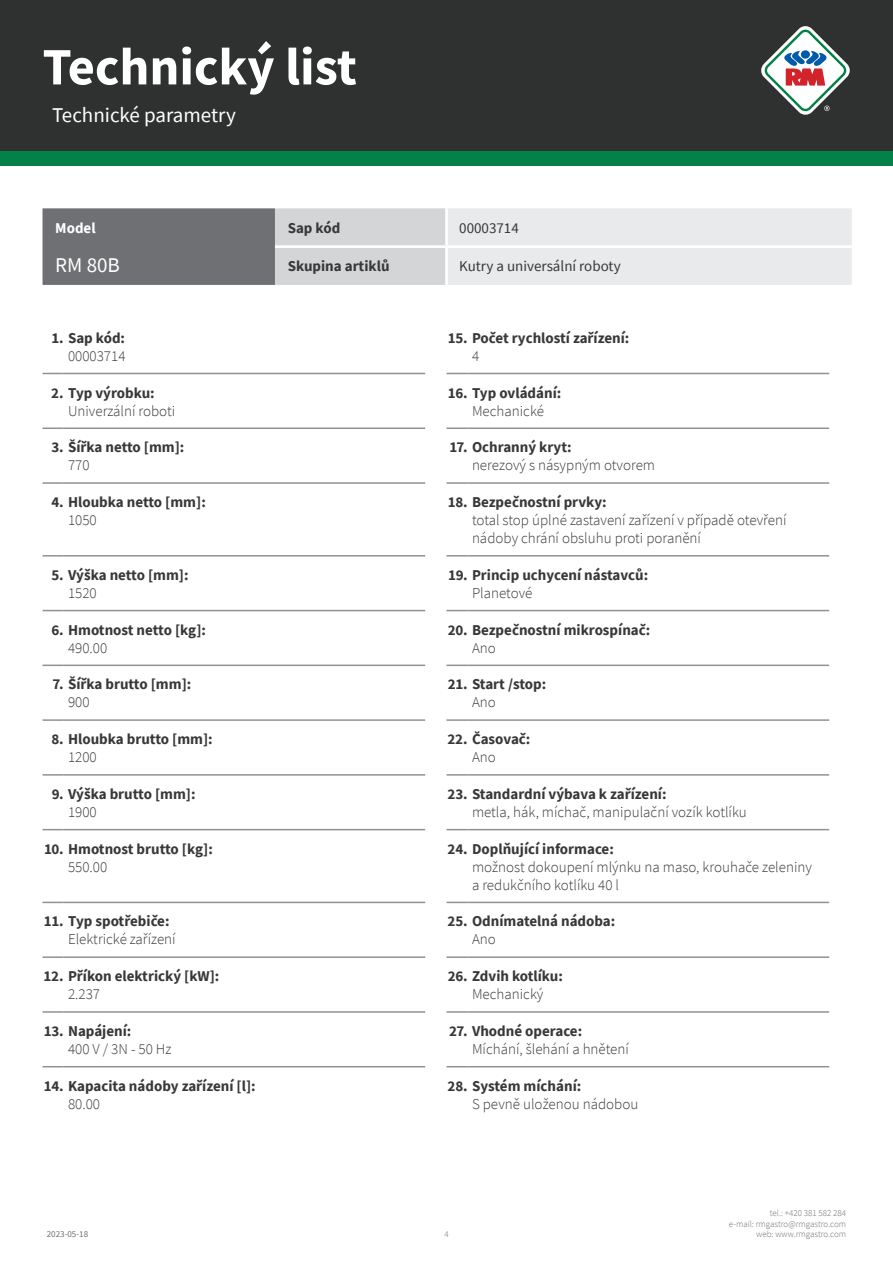
<style>
.page{position:relative;width:893px;height:1263px;background:#fff}
.page>*{position:absolute;margin:0;border:0;box-sizing:border-box;transform-origin:0 0}
.t1{font:700 52.5px "Source Sans Pro";color:#fff}
.kapitola{font:21px "Source Sans Pro";color:#fff}
.tabulka_-_headline{font:21px "Source Sans Pro";color:#fff}
.WebTechnicalNr{font:700 15px "Source Sans Pro";color:#383839}
.WebTechnicalValue{font:300 15px/18px "Source Sans Pro";color:#383839}
.tabulka_-_text{font:15px "Source Sans Pro";color:#383839}
.tabulka_-_text-2{font:700 15px "Source Sans Pro";color:#383839}
.WebTechnicalNr-2{font:700 15px "Source Sans Pro";letter-spacing:-.02em;color:#383839}
.tabulka_-_text-3{font:700 15px "Source Sans Pro";color:#fff}
.t2{font:300 9px/10.8px "Source Sans Pro";color:#6f7073;text-align:right}
.t3{font:9px "Source Sans Pro";color:#6f7073}
</style>
<div class="page">
<div style="left:0;top:0;width:893px;height:166px;background:#048146"></div>
<div style="left:0;top:0;width:893px;height:151px;background:#2f3131"></div>
<svg style="left:761px;top:26px;width:89px;height:89px"></svg>
<hr style="left:64px;top:373px;width:361px;height:1px;background:#8f9194">
<hr style="left:468px;top:373px;width:361px;height:1px;background:#8f9194">
<hr style="left:64px;top:427px;width:361px;height:2px;background:#8f9194">
<hr style="left:64px;top:482px;width:361px;height:2px;background:#8f9194">
<hr style="left:64px;top:555px;width:361px;height:1px;background:#8f9194">
<hr style="left:64px;top:610px;width:361px;height:1px;background:#8f9194">
<hr style="left:64px;top:665px;width:361px;height:1px;background:#8f9194">
<hr style="left:64px;top:719px;width:361px;height:2px;background:#8f9194">
<hr style="left:64px;top:774px;width:361px;height:2px;background:#8f9194">
<hr style="left:64px;top:829px;width:361px;height:1px;background:#8f9194">
<hr style="left:64px;top:902px;width:361px;height:1px;background:#8f9194">
<hr style="left:64px;top:956px;width:361px;height:2px;background:#8f9194">
<hr style="left:64px;top:1011px;width:361px;height:2px;background:#8f9194">
<hr style="left:64px;top:1066px;width:361px;height:1px;background:#8f9194">
<hr style="left:468px;top:427px;width:361px;height:2px;background:#8f9194">
<hr style="left:468px;top:482px;width:361px;height:2px;background:#8f9194">
<hr style="left:468px;top:555px;width:361px;height:1px;background:#8f9194">
<hr style="left:468px;top:610px;width:361px;height:1px;background:#8f9194">
<hr style="left:468px;top:665px;width:361px;height:1px;background:#8f9194">
<hr style="left:468px;top:719px;width:361px;height:2px;background:#8f9194">
<hr style="left:468px;top:774px;width:361px;height:2px;background:#8f9194">
<hr style="left:468px;top:829px;width:361px;height:1px;background:#8f9194">
<hr style="left:468px;top:902px;width:361px;height:1px;background:#8f9194">
<hr style="left:468px;top:956px;width:361px;height:2px;background:#8f9194">
<hr style="left:468px;top:1011px;width:361px;height:2px;background:#8f9194">
<hr style="left:468px;top:1066px;width:361px;height:1px;background:#8f9194">
<hr style="left:446px;top:427px;width:22px;height:2px;background:#8f9194">
<hr style="left:446px;top:482px;width:22px;height:2px;background:#8f9194">
<svg style="left:446px;top:555px;width:22px;height:1px"></svg>
<svg style="left:446px;top:610px;width:22px;height:1px"></svg>
<svg style="left:446px;top:665px;width:22px;height:1px"></svg>
<hr style="left:446px;top:719px;width:22px;height:2px;background:#8f9194">
<hr style="left:446px;top:774px;width:22px;height:2px;background:#8f9194">
<svg style="left:446px;top:829px;width:22px;height:1px"></svg>
<svg style="left:446px;top:902px;width:22px;height:1px"></svg>
<hr style="left:446px;top:956px;width:22px;height:2px;background:#8f9194">
<hr style="left:446px;top:1011px;width:22px;height:2px;background:#8f9194">
<svg style="left:446px;top:1066px;width:22px;height:1px"></svg>
<svg style="left:43px;top:373px;width:21px;height:1px"></svg>
<svg style="left:446px;top:373px;width:22px;height:1px"></svg>
<hr style="left:43px;top:427px;width:21px;height:2px;background:#8f9194">
<hr style="left:43px;top:482px;width:21px;height:2px;background:#8f9194">
<svg style="left:43px;top:555px;width:21px;height:1px"></svg>
<svg style="left:43px;top:610px;width:21px;height:1px"></svg>
<svg style="left:43px;top:665px;width:21px;height:1px"></svg>
<hr style="left:43px;top:719px;width:21px;height:2px;background:#8f9194">
<hr style="left:43px;top:774px;width:21px;height:2px;background:#8f9194">
<svg style="left:43px;top:829px;width:21px;height:1px"></svg>
<svg style="left:43px;top:902px;width:21px;height:1px"></svg>
<hr style="left:43px;top:956px;width:21px;height:2px;background:#8f9194">
<hr style="left:43px;top:1011px;width:21px;height:2px;background:#8f9194">
<svg style="left:43px;top:1066px;width:21px;height:1px"></svg>
<svg style="left:43px;top:208px;width:809px;height:77px;background:#c0c1c3"></svg>
<hr style="left:445px;top:208px;width:3px;height:37px;background:#fff">
<hr style="left:275px;top:245px;width:171px;height:3px;background:#fff">
<hr style="left:446px;top:245px;width:406px;height:3px;background:#fff">
<hr style="left:445px;top:248px;width:3px;height:37px;background:#fff">
<h1 class="t1" style="left:43px;top:31px;width:316px">Technický list</h1>
<p class="kapitola" style="left:52px;top:101px;width:185px">Technické parametry</p>
<p class="tabulka_-_text-3" style="left:55px;top:218px;width:42px">Model</p>
<p class="tabulka_-_text-2" style="left:288px;top:218px;width:54px">Sap kód</p>
<p class="tabulka_-_text" style="left:459px;top:219px;width:61px">00003714</p>
<p class="tabulka_-_headline" style="left:55px;top:251px;width:66px">RM 80B</p>
<p class="tabulka_-_text-2" style="left:288px;top:256px;width:103px">Skupina artiklů</p>
<p class="tabulka_-_text" style="left:459px;top:257px;width:163px">Kutry a universální roboty</p>
<p class="WebTechnicalNr" style="left:51px;top:328px;width:75px">1. Sap kód:</p>
<p class="WebTechnicalValue" style="left:68px;top:347px;width:59px">00003714</p>
<p class="WebTechnicalNr" style="left:448px;top:328px;width:183px">15. Počet rychlostí zařízení:</p>
<p class="WebTechnicalValue" style="left:472px;top:347px;width:9px">4</p>
<p class="WebTechnicalNr" style="left:51px;top:382px;width:105px">2. Typ výrobku:</p>
<p class="WebTechnicalValue" style="left:68px;top:401px;width:109px">Univerzální roboti</p>
<p class="WebTechnicalNr" style="left:448px;top:382px;width:115px">16. Typ ovládání:</p>
<p class="WebTechnicalValue" style="left:472px;top:401px;width:74px">Mechanické</p>
<p class="WebTechnicalNr" style="left:52px;top:437px;width:134px">3. Šířka netto [mm]:</p>
<p class="WebTechnicalValue" style="left:68px;top:456px;width:23px">770</p>
<p class="WebTechnicalNr" style="left:450px;top:437px;width:124px">17. Ochranný kryt:</p>
<p class="WebTechnicalValue" style="left:472px;top:456px;width:185px">nerezový s násypným otvorem</p>
<p class="WebTechnicalNr" style="left:51px;top:492px;width:156px">4. Hloubka netto [mm]:</p>
<p class="WebTechnicalValue" style="left:68px;top:511px;width:30px">1050</p>
<p class="WebTechnicalNr" style="left:448px;top:492px;width:160px">18. Bezpečnostní prvky:</p>
<p class="WebTechnicalValue" style="left:472px;top:511px;width:316px">total stop úplné zastavení zařízení v případě otevření nádoby chrání obsluhu proti poranění</p>
<p class="WebTechnicalNr" style="left:52px;top:565px;width:139px">5. Výška netto [mm]:</p>
<p class="WebTechnicalValue" style="left:68px;top:584px;width:30px">1520</p>
<p class="WebTechnicalNr" style="left:448px;top:565px;width:202px">19. Princip uchycení nástavců:</p>
<p class="WebTechnicalValue" style="left:472px;top:584px;width:62px">Planetové</p>
<p class="WebTechnicalNr" style="left:51px;top:619px;width:156px">6. Hmotnost netto [kg]:</p>
<p class="WebTechnicalValue" style="left:68px;top:639px;width:41px">490.00</p>
<p class="WebTechnicalNr" style="left:448px;top:619px;width:204px">20. Bezpečnostní mikrospínač:</p>
<p class="WebTechnicalValue" style="left:472px;top:639px;width:25px">Ano</p>
<p class="WebTechnicalNr" style="left:53px;top:674px;width:140px">7. Šířka brutto [mm]:</p>
<p class="WebTechnicalValue" style="left:68px;top:693px;width:23px">900</p>
<p class="WebTechnicalNr-2" style="left:448px;top:674px;width:100px">21. Start /stop:</p>
<p class="WebTechnicalValue" style="left:472px;top:693px;width:25px">Ano</p>
<p class="WebTechnicalNr" style="left:51px;top:729px;width:163px">8. Hloubka brutto [mm]:</p>
<p class="WebTechnicalValue" style="left:68px;top:748px;width:30px">1200</p>
<p class="WebTechnicalNr" style="left:447px;top:729px;width:85px">22. Časovač:</p>
<p class="WebTechnicalValue" style="left:472px;top:748px;width:25px">Ano</p>
<p class="WebTechnicalNr" style="left:52px;top:784px;width:145px">9. Výška brutto [mm]:</p>
<p class="WebTechnicalValue" style="left:68px;top:803px;width:30px">1900</p>
<p class="WebTechnicalNr" style="left:448px;top:784px;width:221px">23. Standardní výbava k zařízení:</p>
<p class="WebTechnicalValue" style="left:472px;top:803px;width:276px">metla, hák, míchač, manipulační vozík kotlíku</p>
<p class="WebTechnicalNr" style="left:44px;top:838px;width:170px">10. Hmotnost brutto [kg]:</p>
<p class="WebTechnicalValue" style="left:68px;top:858px;width:41px">550.00</p>
<p class="WebTechnicalNr" style="left:448px;top:838px;width:168px">24. Doplňující informace:</p>
<p class="WebTechnicalValue" style="left:472px;top:858px;width:342px">možnost dokoupení mlýnku na maso, krouhače zeleniny a redukčního kotlíku 40 l</p>
<p class="WebTechnicalNr" style="left:44px;top:911px;width:127px">11. Typ spotřebiče:</p>
<p class="WebTechnicalValue" style="left:68px;top:930px;width:109px">Elektrické zařízení</p>
<p class="WebTechnicalNr" style="left:448px;top:911px;width:169px">25. Odnímatelná nádoba:</p>
<p class="WebTechnicalValue" style="left:472px;top:930px;width:25px">Ano</p>
<p class="WebTechnicalNr" style="left:44px;top:966px;width:177px">12. Příkon elektrický [kW]:</p>
<p class="WebTechnicalValue" style="left:68px;top:985px;width:34px">2.237</p>
<p class="WebTechnicalNr" style="left:448px;top:966px;width:117px">26. Zdvih kotlíku:</p>
<p class="WebTechnicalValue" style="left:472px;top:985px;width:73px">Mechanický</p>
<p class="WebTechnicalNr" style="left:44px;top:1021px;width:89px">13. Napájení:</p>
<p class="WebTechnicalValue" style="left:68px;top:1040px;width:105px">400 V / 3N - 50 Hz</p>
<p class="WebTechnicalNr" style="left:449px;top:1021px;width:135px">27. Vhodné operace:</p>
<p class="WebTechnicalValue" style="left:472px;top:1040px;width:158px">Míchání, šlehání a hnětení</p>
<p class="WebTechnicalNr" style="left:44px;top:1075px;width:213px">14. Kapacita nádoby zařízení [l]:</p>
<p class="WebTechnicalValue" style="left:68px;top:1095px;width:34px">80.00</p>
<p class="WebTechnicalNr" style="left:448px;top:1075px;width:135px">28. Systém míchání:</p>
<p class="WebTechnicalValue" style="left:472px;top:1095px;width:168px">S pevně uloženou nádobou</p>
<p class="t3" style="left:47px;top:1229px;width:43px">2023-05-18</p>
<p class="t2" style="left:444px;top:1229px;width:6px">4</p>
<p class="t2" style="left:729px;top:1207px;width:119px">tel.: +420 381 582 284<br>e-mail: rmgastro@rmgastro.com web: www.rmgastro.com</p>
</div>
